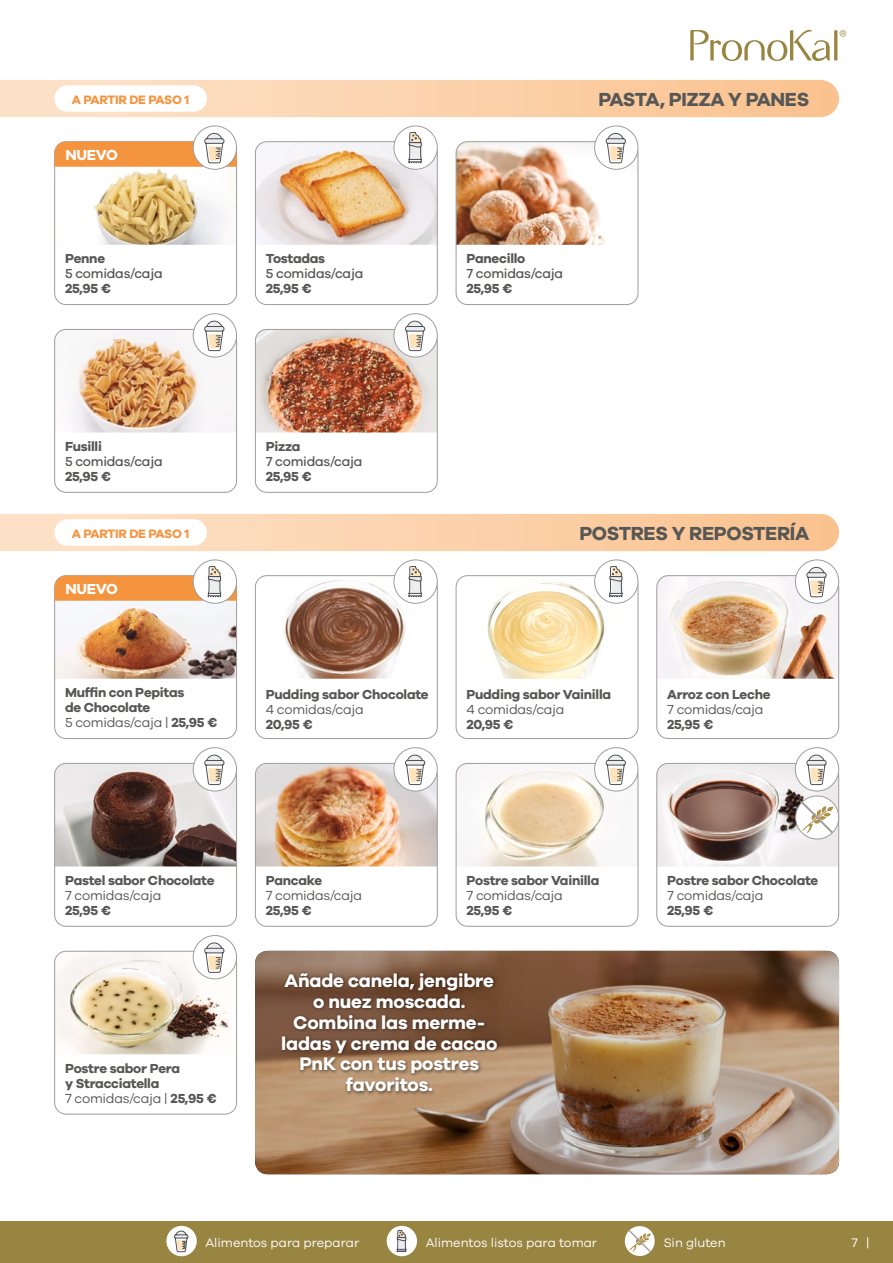
<style>
.page{position:relative;width:893px;height:1263px;background:#fff}
.page>*{position:absolute;margin:0;border:0;box-sizing:border-box;transform-origin:0 0}
.t1{font:700 19.5px "Galano Grotesque";letter-spacing:-.02em;color:#575756}
.t2{font:700 18.75px/20.9px "Galano Grotesque";letter-spacing:-.01em;color:#fff;text-align:center}
.t3{font:700 15px "Galano Grotesque";letter-spacing:-.02em;color:#fff}
.t4{font:700 13.5px/15px "Galano Grotesque";letter-spacing:-.02em;color:#575756}
.t5{font:13.5px "Galano Grotesque";letter-spacing:-.02em;color:#575756}
.t6{font:500 13.5px "Galano Grotesque";letter-spacing:-.02em;color:#575756}
.t7{font:12.75px "Galano Grotesque";color:#fff}
.t8{font:700 12.6px "Galano Grotesque";letter-spacing:-.025em;color:#f4943f}
.s1{font-weight:400}
</style>
<div class="page">
<div style="left:0;top:1221px;width:893px;height:42px;background:#998542"></div>
<img style="left:93px;top:171px;width:131px;height:74px">
<img style="left:56px;top:329px;width:181px;height:103px">
<div style="left:54px;top:141px;width:183px;height:164px;border:1px solid #9d9d9c;border-radius:11px"></div>
<div style="left:54px;top:329px;width:183px;height:164px;border:1px solid #9d9d9c;border-radius:11px"></div>
<img style="left:255px;top:143px;width:181px;height:102px">
<img style="left:255px;top:329px;width:181px;height:103px">
<div style="left:255px;top:141px;width:183px;height:164px;border:1px solid #9d9d9c;border-radius:11px"></div>
<div style="left:255px;top:329px;width:183px;height:164px;border:1px solid #9d9d9c;border-radius:11px"></div>
<img style="left:456px;top:142px;width:182px;height:103px">
<div style="left:456px;top:141px;width:182px;height:164px;border:1px solid #9d9d9c;border-radius:11px"></div>
<div style="left:394px;top:126px;width:43px;height:43px;background:#fff;border-radius:50%"></div>
<div style="left:394px;top:126px;width:44px;height:44px;border:1px solid #9d9d9c;border-radius:50%"></div>
<svg style="left:408px;top:132px;width:15px;height:31px"></svg>
<div style="left:193px;top:314px;width:44px;height:43px;background:#fff;border-radius:50%"></div>
<div style="left:193px;top:313px;width:44px;height:44px;border:1px solid #9d9d9c;border-radius:50%"></div>
<svg style="left:204px;top:320px;width:21px;height:38px"></svg>
<div style="left:394px;top:314px;width:43px;height:43px;background:#fff;border-radius:50%"></div>
<div style="left:394px;top:313px;width:44px;height:44px;border:1px solid #9d9d9c;border-radius:50%"></div>
<svg style="left:405px;top:320px;width:21px;height:38px"></svg>
<div style="left:193px;top:126px;width:44px;height:44px;border:1px solid #9d9d9c;border-radius:50%"></div>
<svg style="left:55px;top:133px;width:182px;height:38px"></svg>
<div style="left:595px;top:126px;width:43px;height:43px;background:#fff;border-radius:50%"></div>
<div style="left:594px;top:126px;width:44px;height:44px;border:1px solid #9d9d9c;border-radius:50%"></div>
<svg style="left:606px;top:133px;width:20px;height:38px"></svg>
<svg style="left:0;top:80px;width:839px;height:37px;background:#fbd1ab"></svg>
<svg style="left:0;top:514px;width:839px;height:37px;background:#fbd1ab"></svg>
<img style="left:56px;top:601px;width:179px;height:78px">
<img style="left:56px;top:763px;width:181px;height:103px">
<div style="left:54px;top:575px;width:183px;height:164px;border:1px solid #9d9d9c;border-radius:11px"></div>
<div style="left:54px;top:763px;width:183px;height:163px;border:1px solid #9d9d9c;border-radius:11px"></div>
<img style="left:283px;top:577px;width:153px;height:102px">
<img style="left:255px;top:763px;width:181px;height:103px">
<div style="left:255px;top:575px;width:183px;height:164px;border:1px solid #9d9d9c;border-radius:11px"></div>
<div style="left:255px;top:763px;width:183px;height:163px;border:1px solid #9d9d9c;border-radius:11px"></div>
<img style="left:487px;top:576px;width:151px;height:103px">
<img style="left:456px;top:763px;width:182px;height:103px">
<div style="left:456px;top:575px;width:182px;height:164px;border:1px solid #9d9d9c;border-radius:11px"></div>
<div style="left:456px;top:763px;width:182px;height:163px;border:1px solid #9d9d9c;border-radius:11px"></div>
<img style="left:658px;top:576px;width:181px;height:103px">
<div style="left:656px;top:575px;width:183px;height:164px;border:1px solid #9d9d9c;border-radius:11px"></div>
<div style="left:394px;top:560px;width:43px;height:43px;background:#fff;border-radius:50%"></div>
<div style="left:394px;top:560px;width:44px;height:44px;border:1px solid #9d9d9c;border-radius:50%"></div>
<svg style="left:408px;top:566px;width:15px;height:31px"></svg>
<div style="left:595px;top:560px;width:43px;height:43px;background:#fff;border-radius:50%"></div>
<div style="left:594px;top:560px;width:44px;height:44px;border:1px solid #9d9d9c;border-radius:50%"></div>
<svg style="left:609px;top:566px;width:14px;height:31px"></svg>
<div style="left:595px;top:748px;width:43px;height:43px;background:#fff;border-radius:50%"></div>
<div style="left:594px;top:747px;width:44px;height:44px;border:1px solid #9d9d9c;border-radius:50%"></div>
<svg style="left:606px;top:754px;width:20px;height:38px"></svg>
<div style="left:394px;top:748px;width:43px;height:43px;background:#fff;border-radius:50%"></div>
<div style="left:394px;top:747px;width:44px;height:44px;border:1px solid #9d9d9c;border-radius:50%"></div>
<svg style="left:405px;top:754px;width:21px;height:38px"></svg>
<img style="left:55px;top:951px;width:182px;height:103px">
<div style="left:54px;top:951px;width:183px;height:163px;border:1px solid #9d9d9c;border-radius:11px"></div>
<div style="left:193px;top:935px;width:44px;height:44px;background:#fff;border-radius:50%"></div>
<div style="left:193px;top:935px;width:44px;height:44px;border:1px solid #9d9d9c;border-radius:50%"></div>
<svg style="left:204px;top:942px;width:21px;height:38px"></svg>
<div style="left:795px;top:560px;width:44px;height:43px;background:#fff;border-radius:50%"></div>
<div style="left:795px;top:560px;width:44px;height:44px;border:1px solid #9d9d9c;border-radius:50%"></div>
<svg style="left:806px;top:567px;width:21px;height:38px"></svg>
<div style="left:193px;top:748px;width:44px;height:43px;background:#fff;border-radius:50%"></div>
<div style="left:193px;top:747px;width:44px;height:44px;border:1px solid #9d9d9c;border-radius:50%"></div>
<svg style="left:204px;top:754px;width:21px;height:38px"></svg>
<svg style="left:193px;top:560px;width:44px;height:43px"></svg>
<div style="left:193px;top:560px;width:44px;height:44px;border:1px solid #9d9d9c;border-radius:50%"></div>
<svg style="left:55px;top:566px;width:182px;height:35px"></svg>
<img style="left:658px;top:765px;width:179px;height:101px">
<div style="left:656px;top:763px;width:183px;height:163px;border:1px solid #9d9d9c;border-radius:11px"></div>
<div style="left:795px;top:747px;width:44px;height:44px;border:1px solid #9d9d9c;border-radius:50%"></div>
<svg style="left:792px;top:754px;width:48px;height:89px"></svg>
<div style="left:166px;top:1226px;width:31px;height:30px;background:#fff;border-radius:50%"></div>
<svg style="left:174px;top:1230px;width:15px;height:27px"></svg>
<div style="left:387px;top:1226px;width:30px;height:30px;background:#fff;border-radius:50%"></div>
<svg style="left:397px;top:1230px;width:10px;height:22px"></svg>
<svg style="left:624px;top:1226px;width:31px;height:30px"></svg>
<img style="left:255px;top:951px;width:584px;height:223px">
<div style="left:280px;top:970px;width:221px;height:125px;background:#000;opacity:.5"></div>
<div style="left:54px;top:85px;width:153px;height:27px;background:#fff;border-radius:13px"></div>
<div style="left:54px;top:519px;width:153px;height:27px;background:#fff;border-radius:13px"></div>
<svg style="left:690px;top:30px;width:156px;height:31px"></svg>
<p class="t8" style="left:72px;top:92px;width:119px">A PARTIR DE PASO 1</p>
<p class="t3" style="left:65px;top:145px;width:54px">NUEVO</p>
<p class="t4" style="left:65px;top:251px;width:42px">Penne</p>
<p class="t6" style="left:65px;top:266px;width:99px">5 comidas/caja</p>
<p class="t4" style="left:65px;top:281px;width:48px">25,95 €</p>
<p class="t4" style="left:266px;top:251px;width:61px">Tostadas</p>
<p class="t6" style="left:266px;top:266px;width:99px">5 comidas/caja</p>
<p class="t4" style="left:266px;top:281px;width:48px">25,95 €</p>
<h1 class="t1" style="left:599px;top:87px;width:212px">PASTA, PIZZA Y PANES</h1>
<p class="t4" style="left:466px;top:251px;width:60px">Panecillo</p>
<p class="t6" style="left:466px;top:266px;width:98px">7 comidas/caja</p>
<p class="t4" style="left:466px;top:281px;width:48px">25,95 €</p>
<p class="t4" style="left:65px;top:439px;width:38px">Fusilli</p>
<p class="t6" style="left:65px;top:453px;width:99px">5 comidas/caja</p>
<p class="t4" style="left:65px;top:469px;width:48px">25,95 €</p>
<p class="t8" style="left:72px;top:525px;width:119px">A PARTIR DE PASO 1</p>
<p class="t3" style="left:65px;top:579px;width:54px">NUEVO</p>
<p class="t4" style="left:65px;top:685px;width:154px">Muffin con Pepitas<br>de Chocolate<br><span class="s1">5 comidas/caja |</span> 25,95 €</p>
<p class="t4" style="left:266px;top:439px;width:36px">Pizza</p>
<p class="t6" style="left:266px;top:453px;width:98px">7 comidas/caja</p>
<p class="t4" style="left:266px;top:469px;width:48px">25,95 €</p>
<h1 class="t1" style="left:579px;top:521px;width:231px">POSTRES Y REPOSTERÍA</h1>
<p class="t4" style="left:266px;top:686px;width:164px">Pudding sabor Chocolate</p>
<p class="t5" style="left:266px;top:701px;width:100px">4 comidas/caja</p>
<p class="t4" style="left:266px;top:716px;width:49px">20,95 €</p>
<p class="t4" style="left:466px;top:686px;width:146px">Pudding sabor Vainilla</p>
<p class="t5" style="left:466px;top:701px;width:100px">4 comidas/caja</p>
<p class="t4" style="left:466px;top:716px;width:49px">20,95 €</p>
<p class="t4" style="left:667px;top:686px;width:105px">Arroz con Leche</p>
<p class="t5" style="left:667px;top:701px;width:98px">7 comidas/caja</p>
<p class="t4" style="left:667px;top:716px;width:48px">25,95 €</p>
<p class="t4" style="left:65px;top:873px;width:151px">Pastel sabor Chocolate</p>
<p class="t5" style="left:65px;top:887px;width:98px">7 comidas/caja</p>
<p class="t4" style="left:65px;top:903px;width:48px">25,95 €</p>
<p class="t4" style="left:65px;top:1060px;width:153px">Postre sabor Pera<br>y Stracciatella<br><span class="s1">7 comidas/caja |</span> 25,95 €</p>
<p class="t4" style="left:266px;top:873px;width:58px">Pancake</p>
<p class="t5" style="left:266px;top:887px;width:98px">7 comidas/caja</p>
<p class="t4" style="left:266px;top:903px;width:48px">25,95 €</p>
<p class="t4" style="left:466px;top:873px;width:134px">Postre sabor Vainilla</p>
<p class="t5" style="left:466px;top:887px;width:98px">7 comidas/caja</p>
<p class="t4" style="left:466px;top:903px;width:48px">25,95 €</p>
<h2 class="t2" style="left:281px;top:969px;width:218px">Añade canela, jengibre o nuez moscada.<br>Combina las merme&shy;ladas y crema de cacao<br>PnK con tus postres favoritos.</h2>
<p class="t4" style="left:667px;top:873px;width:153px">Postre sabor Chocolate</p>
<p class="t5" style="left:667px;top:887px;width:98px">7 comidas/caja</p>
<p class="t4" style="left:667px;top:903px;width:48px">25,95 €</p>
<p class="t7" style="left:205px;top:1235px;width:155px">Alimentos para preparar</p>
<p class="t7" style="left:426px;top:1235px;width:173px">Alimentos listos para tomar</p>
<p class="t7" style="left:664px;top:1235px;width:63px">Sin gluten</p>
<p class="t7" style="left:852px;top:1235px;width:8px">7</p>
</div>
